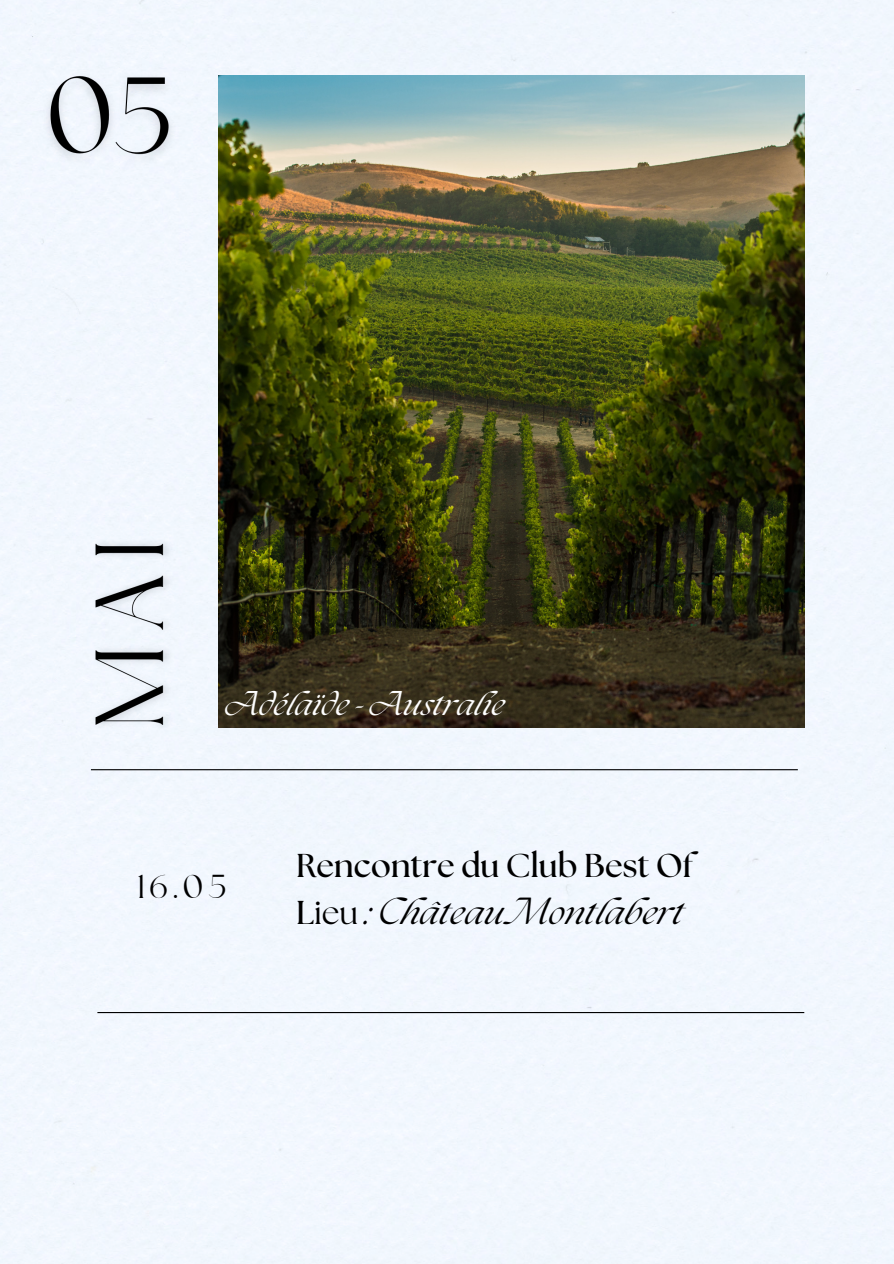
<style>
.page{position:relative;width:894px;height:1264px;background:#fff}
.page>*{position:absolute;margin:0;border:0;box-sizing:border-box;transform-origin:0 0}
.t1{font:italic 33px "The Seasons";color:#000}
.t2{font:700 33px "The Seasons";color:#000}
.t3{font:33px "Dream Avenue";color:#000}
.t4{font:italic 30px "The Seasons";color:#fff}
.s1{font-weight:700;font-style:normal}
.s2{font-style:normal}
</style>
<div class="page">
<div style="left:0;top:0;width:893px;height:1263px;background:#f1f7fe"></div>
<img style="left:219px;top:76px;width:585px;height:651px">
<hr style="left:97px;top:1012px;width:707px;height:1px;background:#000">
<hr style="left:91px;top:769px;width:706px;height:1px;background:#000">
<img style="left:87px;top:525px;width:99px;height:212px">
<img style="left:35px;top:64px;width:151px;height:117px">
<p class="t4" style="left:226px;top:691px;width:280px">Adélaïde - Australie</p>
<p class="t3" style="left:137px;top:873px;width:90px">16.05</p>
<h2 class="t2" style="left:296px;top:850px;width:398px">Rencontre du Club Best Of</h2>
<p class="t1" style="left:296px;top:897px;width:389px"><span class="s1">L</span><span class="s2">ieu</span> : Château Montlabert</p>
</div>
